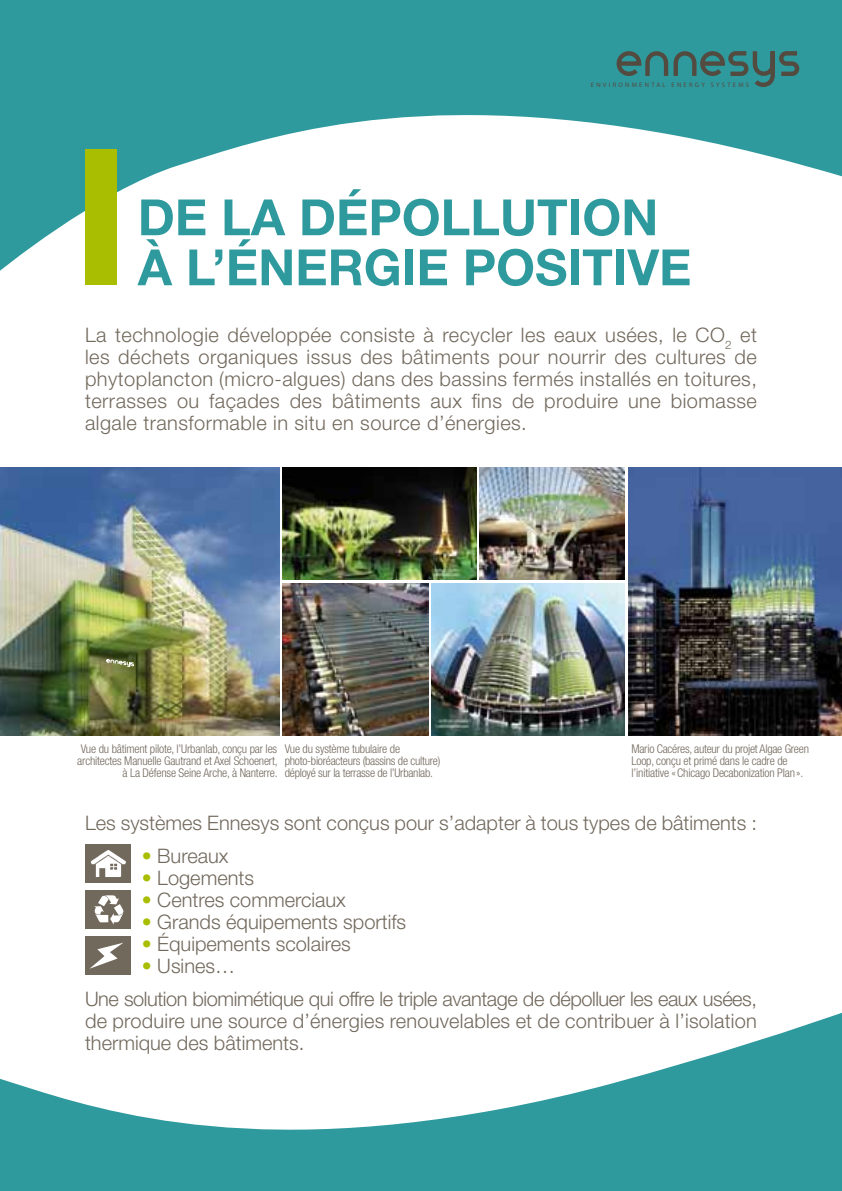
<style>
.page{position:relative;width:842px;height:1191px;background:#fff}
.page>*{position:absolute;margin:0;border:0;box-sizing:border-box;transform-origin:0 0}
.t1{font:700 50px/50px "Helvetica Neue";color:#2f9a9e}
.t2{font:300 20px/22px "Helvetica Neue";color:#72695d;text-align:justify}
.t3{font:300 20px/33.4px "Helvetica Neue";letter-spacing:-.02em;color:#72695d}
.t4{font:300 condensed 12px/12px "Helvetica Neue";letter-spacing:-.015em;color:#72695d}
.t5{font:300 6.6px "DIN";letter-spacing:.345em;color:#534a40}
.s1{color:#a9bd01}
</style>
<div class="page">
<svg style="left:0;top:0;width:842px;height:285px"></svg>
<div style="left:0;top:0;width:814px;height:57px;background:#2f9a9e"></div>
<svg style="left:614px;top:51px;width:186px;height:38px"></svg>
<div style="left:85px;top:149px;width:32px;height:135px;background:#a9bd01"></div>
<svg style="left:0;top:928px;width:842px;height:263px"></svg>
<img style="left:628px;top:468px;width:214px;height:268px">
<img style="left:480px;top:468px;width:145px;height:112px">
<img style="left:282px;top:468px;width:194px;height:112px">
<img style="left:432px;top:583px;width:193px;height:153px">
<img style="left:283px;top:583px;width:145px;height:153px">
<img style="left:0;top:468px;width:280px;height:268px">
<svg style="left:101px;top:658px;width:33px;height:10px"></svg>
<div style="left:85px;top:844px;width:46px;height:39px;background:#72695d"></div>
<img style="left:90px;top:850px;width:36px;height:27px">
<div style="left:85px;top:890px;width:46px;height:38px;background:#72695d"></div>
<svg style="left:94px;top:895px;width:30px;height:29px"></svg>
<div style="left:85px;top:935px;width:46px;height:39px;background:#72695d"></div>
<svg style="left:90px;top:942px;width:33px;height:26px"></svg>
<p class="t5" style="left:591px;top:80px;width:160px">ENVIRONMENTAL ENERGY SYSTEMS</p>
<h1 class="t1" style="left:138px;top:191px;width:555px">DE LA DÉPOLLUTION<br>À L’ÉNERGIE POSITIVE</h1>
<p class="t2" style="left:85px;top:324px;width:673px">La technologie développée consiste à recycler les eaux usées, le CO<sub>2</sub> et les déchets organiques issus des bâtiments pour nourrir des cultures de phytoplancton (micro-algues) dans des bassins fermés installés en toitures, terrasses ou façades des bâtiments aux fins de produire une biomasse algale transformable in situ en source d’énergies.</p>
<p class="t4" style="left:77px;top:742px;width:202px;text-align:right">Vue du bâtiment pilote, l’Urbanlab, conçu par les architectes Manuelle Gautrand et Axel Schoenert, à La Défense Seine Arche, à Nanterre.</p>
<p class="t4" style="left:285px;top:742px;width:157px">Vue du système tubulaire de photo-bioréacteurs (bassins de culture) déployé sur la terrasse de l’Urbanlab.</p>
<p class="t4" style="left:631px;top:742px;width:179px">Mario Cacéres, auteur du projet Algae Green<br>Loop, conçu et primé dans le cadre de l’initiative «Chicago Decabonization Plan».</p>
<p class="t2" style="left:85px;top:811px;width:673px">Les systèmes Ennesys sont conçus pour s’adapter à tous types de bâtiments :</p>
<p class="t2" style="left:142px;top:844px;width:88px"><span class="s1">•</span> Bureaux</p>
<p class="t2" style="left:142px;top:866px;width:114px"><span class="s1">•</span> Logements</p>
<p class="t2" style="left:142px;top:888px;width:206px"><span class="s1">•</span> Centres commerciaux</p>
<p class="t2" style="left:142px;top:910px;width:266px"><span class="s1">•</span> Grands équipements sportifs</p>
<p class="t2" style="left:142px;top:932px;width:210px"><span class="s1">•</span> équipements scolaires</p>
<p class="t3" style="left:85px;top:948px;width:673px;text-indent:57px"><span class="s1">•</span> Usines…<br>Une solution biomimétique qui offre le triple avantage de dépolluer les eaux usées,</p>
<p class="t2" style="left:85px;top:1009px;width:673px">de produire une source d’énergies renouvelables et de contribuer à l’isolation thermique des bâtiments.</p>
</div>
